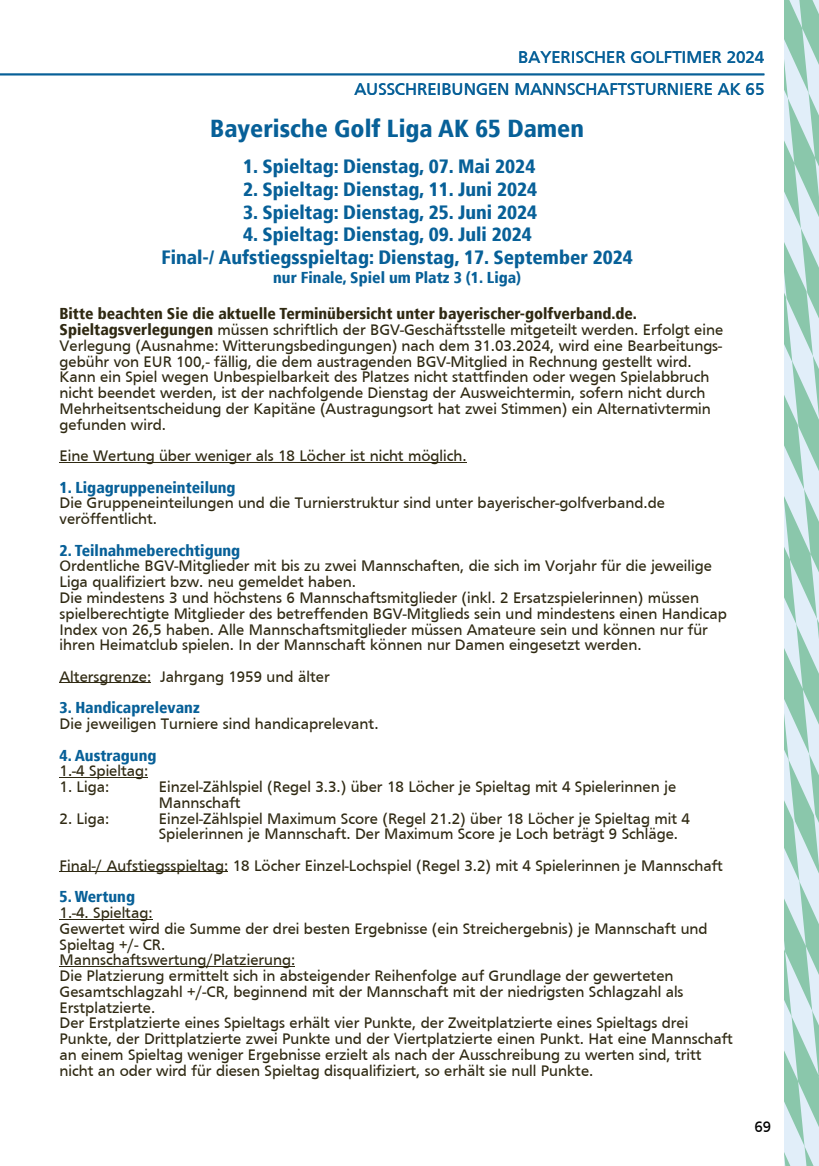
<style>
.page{position:relative;width:819px;height:1166px;background:#fff}
.page>*{position:absolute;margin:0;border:0;box-sizing:border-box;transform-origin:0 0}
.t1{font:900 condensed 24.5px "Frutiger";color:#076098}
.t2{font:900 condensed 19.25px/22.8px "Frutiger";color:#076098}
.t3{font:17.5px/31.8px "Frutiger";color:#076098}
.t4{font:15.75px/15.8px "Frutiger";color:#2f2912}
.t5{font:900 condensed 15.75px "Frutiger";color:#076098}
.t6{font:15.75px "Frutiger";color:#000}
.s1{font-weight:900;font-stretch:condensed}
</style>
<div class="page">
<hr style="left:0;top:74px;width:764px;height:1px;background:#076098">
<svg style="left:784px;top:0;width:35px;height:1166px;background:#b5dad2"></svg>
<hr style="left:60px;top:462px;width:406px;height:1px;background:#2f2912">
<hr style="left:60px;top:682px;width:91px;height:1px;background:#2f2912">
<hr style="left:60px;top:777px;width:88px;height:1px;background:#2f2912">
<hr style="left:60px;top:871px;width:168px;height:1px;background:#2f2912">
<hr style="left:60px;top:919px;width:92px;height:1px;background:#2f2912">
<hr style="left:60px;top:966px;width:235px;height:1px;background:#2f2912">
<p class="t3" style="left:354px;top:43px;width:411px;text-indent:164px">BAYERISCHER GOLFTIMER 2024<br>AUSSCHREIBUNGEN MANNSCHAFTS</p>
<p class="t3" style="left:422px;top:75px;width:344px">AUSSCHREIBUNGEN EINZELTURNIERE AK 65</p>
<h1 class="t1" style="left:210px;top:115px;width:375px">Bayerische Golf Liga AK 65 Damen</h1>
<p class="t2" style="left:243px;top:155px;width:293px">1. Spieltag: Dienstag, 07. Mai 2024</p>
<p class="t2" style="left:243px;top:178px;width:295px">2. Spieltag: Dienstag, 11. Juni 2024</p>
<p class="t2" style="left:243px;top:201px;width:295px">3. Spieltag: Dienstag, 25. Juni 2024</p>
<p class="t2" style="left:161px;top:223px;width:473px;text-indent:82px">4. Spieltag: Dienstag, 09. Juli 2024<br>Final-/ Aufstiegsspieltag: Dienstag, 17. September 2024</p>
<p class="t5" style="left:273px;top:269px;width:249px">nur Finale, Spiel um Platz 3 (1. Liga)</p>
<p class="t4" style="left:60px;top:308px;width:665px"><span class="s1">Bitte beachten Sie die aktuelle Terminübersicht unter bayerischer-golfverband.de.<br>Spieltagsverlegungen</span> müssen schriftlich der BGV-Geschäftsstelle mitgeteilt werden. Erfolgt eine Verlegung (Ausnahme: Witterungsbedingungen) nach dem 31.03.2024, wird eine Bearbeitungs&shy;gebühr von EUR 100,- fällig, die dem austragenden BGV-Mitglied in Rechnung gestellt wird.<br>Kann ein Spiel wegen Unbespielbarkeit des Platzes nicht stattfinden oder wegen Spielabbruch nicht beendet werden, ist der nachfolgende Dienstag der Ausweichtermin, sofern nicht durch Mehrheitsentscheidung der Kapitäne (Austragungsort hat zwei Stimmen) ein Alternativtermin gefunden wird.</p>
<p class="t4" style="left:60px;top:449px;width:408px">Eine Wertung über weniger als 18 Löcher ist nicht möglich.</p>
<p class="t5" style="left:60px;top:478px;width:177px">1. Ligagruppeneinteilung</p>
<p class="t4" style="left:60px;top:497px;width:607px">Die Gruppeneinteilungen und die Turnierstruktur sind unter bayerischer-golfverband.de veröffentlicht.</p>
<p class="t5" style="left:60px;top:541px;width:182px">2. Teilnahmeberechtigung</p>
<p class="t4" style="left:60px;top:560px;width:668px">Ordentliche BGV-Mitglieder mit bis zu zwei Mannschaften, die sich im Vorjahr für die jeweilige Liga qualifiziert bzw. neu gemeldet haben.<br>Die mindestens 3 und höchstens 6 Mannschaftsmitglieder (inkl. 2 Ersatzspielerinnen) müssen spielberechtigte Mitglieder des betreffenden BGV-Mitglieds sein und mindestens einen Handicap Index von 26,5 haben. Alle Mannschaftsmitglieder müssen Amateure sein und können nur für ihren Heimatclub spielen. In der Mannschaft können nur Damen eingesetzt werden.</p>
<p class="t4" style="left:60px;top:670px;width:272px">Altersgrenze: Jahrgang 1959 und älter</p>
<p class="t5" style="left:60px;top:698px;width:142px">3. Handicaprelevanz</p>
<p class="t4" style="left:60px;top:717px;width:320px">Die jeweiligen Turniere sind handicaprelevant.</p>
<p class="t5" style="left:60px;top:746px;width:98px">4. Austragung</p>
<p class="t4" style="left:60px;top:764px;width:90px">1.-4 Spieltag:</p>
<p class="t4" style="left:60px;top:780px;width:51px">1. Liga:</p>
<p class="t4" style="left:159px;top:780px;width:519px">Einzel-Zählspiel (Regel 3.3.) über 18 Löcher je Spieltag mit 4 Spielerinnen je<br>Mannschaft</p>
<p class="t4" style="left:60px;top:812px;width:51px">2. Liga:</p>
<p class="t4" style="left:159px;top:812px;width:532px">Einzel-Zählspiel Maximum Score (Regel 21.2) über 18 Löcher je Spieltag mit 4<br>Spielerinnen je Mannschaft. Der Maximum Score je Loch beträgt 9 Schläge.</p>
<p class="t4" style="left:60px;top:859px;width:665px">Final-/ Aufstiegsspieltag: 18 Löcher Einzel-Lochspiel (Regel 3.2) mit 4 Spielerinnen je Mannschaft</p>
<p class="t5" style="left:60px;top:887px;width:77px">5. Wertung</p>
<p class="t4" style="left:60px;top:906px;width:675px">1.-4. Spieltag:<br>Gewertet wird die Summe der drei besten Ergebnisse (ein Streichergebnis) je Mannschaft und Spieltag +/- CR.<br>Mannschaftswertung/Platzierung:<br>Die Platzierung ermittelt sich in absteigender Reihenfolge auf Grundlage der gewerteten Gesamtschlagzahl +/-CR, beginnend mit der Mannschaft mit der niedrigsten Schlagzahl als Erstplatzierte.<br>Der Erstplatzierte eines Spieltags erhält vier Punkte, der Zweitplatzierte eines Spieltags drei Punkte, der Drittplatzierte zwei Punkte und der Viertplatzierte einen Punkt. Hat eine Mannschaft an einem Spieltag weniger Ergebnisse erzielt als nach der Ausschreibung zu werten sind, tritt nicht an oder wird für diesen Spieltag disqualifiziert, so erhält sie null Punkte.</p>
<p class="t6" style="left:754px;top:1120px;width:18px">69</p>
</div>
